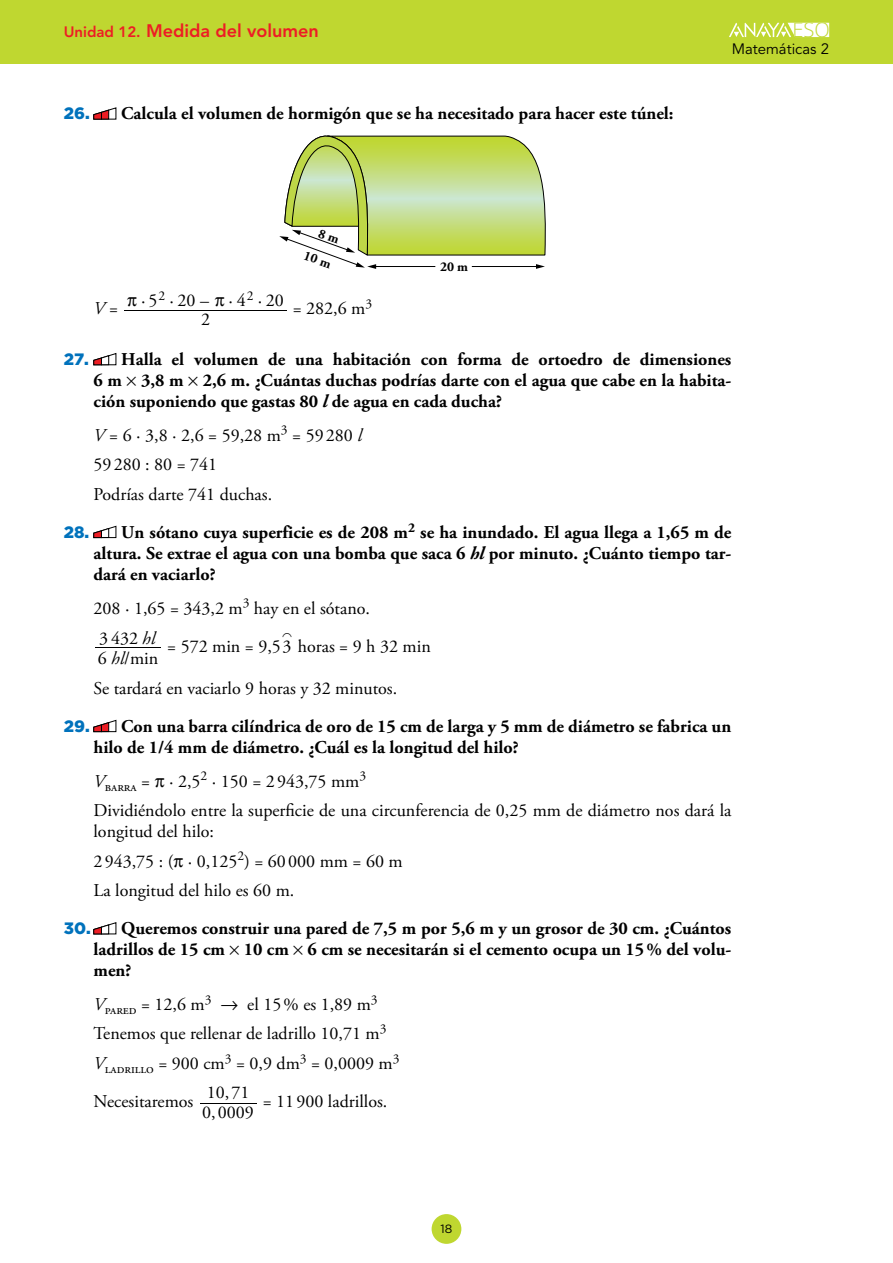
<style>
.page{position:relative;width:893px;height:1263px;background:#fff}
.page>*{position:absolute;margin:0;border:0;box-sizing:border-box;transform-origin:0 0}
.t1{font:300 20.25px "Open Sans";color:#bfd730}
.t2{font:700 18px/21px "Adobe Garamond Pro";color:#000;text-align:justify}
.Soluciones_sangrado{font:18px/19.2px "Adobe Garamond Pro";color:#000}
.t3{font:800 18px "Avenir LT Std";color:#ed1d24}
.Soluciones_sangrado-2{font:italic 18px "Adobe Garamond Pro";color:#000}
.t4{font:18px "M Ma Variable B";color:#000;scale:.9 1}
.t5{font:15px "Avenir LT Std";color:#000}
.t6{font:700 13.5px/26px "Adobe Garamond Pro";color:#000;text-align:center}
.t7{font:13.5px "Adobe Garamond Pro";color:#000}
.t8{font:12px "Gotham";color:#000}
.s1{font-size:15px}
.s2{font-family:"Gotham";font-weight:900;font-size:16.5px;color:#0072bc}
.s3{font-family:"Anaya Math 1"}
.s4{font-style:italic}
.s5{font-style:normal}
</style>
<div class="page">
<div style="left:0;top:0;width:893px;height:64px;background:#bfd730"></div>
<svg style="left:729px;top:22px;width:100px;height:15px"></svg>
<div style="left:432px;top:1214px;width:29px;height:30px;background:#bfd730;border-radius:50%"></div>
<svg style="left:93px;top:107px;width:23px;height:13px"></svg>
<svg style="left:279px;top:136px;width:267px;height:133px"></svg>
<hr style="left:124px;top:310px;width:163px;height:1px;background:#000">
<svg style="left:93px;top:353px;width:23px;height:12px"></svg>
<svg style="left:93px;top:526px;width:23px;height:12px"></svg>
<hr style="left:95px;top:647px;width:66px;height:1px;background:#000">
<svg style="left:93px;top:720px;width:23px;height:12px"></svg>
<svg style="left:93px;top:922px;width:23px;height:12px"></svg>
<hr style="left:200px;top:1103px;width:57px;height:1px;background:#000">
<p class="t3" style="left:64px;top:20px;width:256px"><span class="s1">Unidad 12.</span> Medida del volumen</p>
<p class="t1" style="left:792px;top:16px;width:39px">ESO</p>
<p class="t5" style="left:732px;top:40px;width:99px">Matemáticas 2</p>
<p class="t2" style="left:64px;top:103px;width:611px"><span class="s2">26.</span> Calcula el volumen de hormigón que se ha necesitado para hacer este túnel:</p>
<p class="t6" style="left:317px;top:218px;width:30px;rotate:19deg">8 m<br>10 m</p>
<p class="t6" style="left:440px;top:254px;width:30px">20 m</p>
<p class="t7" style="left:159px;top:288px;width:8px">2</p>
<p class="t7" style="left:247px;top:288px;width:8px">2</p>
<p class="Soluciones_sangrado" style="left:237px;top:292px;width:10px">4</p>
<p class="Soluciones_sangrado" style="left:201px;top:292px;width:84px;text-indent:-52px">5 20–<span class="s3">π</span>· ·20<br>2</p>
<p class="Soluciones_sangrado" style="left:127px;top:292px;width:48px"><span class="s3">π</span>· ·</p>
<p class="Soluciones_sangrado" style="left:293px;top:300px;width:81px">= 282,6 m<sup>3</sup></p>
<p class="t2" style="left:94px;top:349px;width:639px;text-indent:-30px"><span class="s2">27.</span> Halla el volumen de una habitación con forma de ortoedro de dimensiones 6 m 3,8 m 2,6 m. ¿Cuántas duchas podrías darte con el agua que cabe en la habita&shy;ción suponiendo que gastas 80 <span class="s4">l</span> de agua en cada ducha?</p>
<p class="Soluciones_sangrado" style="left:94px;top:426px;width:270px"><span class="s4">V</span> = 6 · 3,8 · 2,6 = 59,28 m<sup>3</sup> = 59 280 <span class="s4">l</span></p>
<p class="Soluciones_sangrado" style="left:94px;top:456px;width:125px">59280 : 80 = 741</p>
<p class="Soluciones_sangrado" style="left:94px;top:485px;width:180px">Podrías darte 741 duchas.</p>
<p class="t2" style="left:94px;top:522px;width:639px;text-indent:-30px"><span class="s2">28.</span> Un sótano cuya superficie es de 208 m<sup>2</sup> se ha inundado. El agua llega a 1,65 m de altura. Se extrae el agua con una bomba que saca 6 <span class="s4">hl</span> por minuto. ¿Cuánto tiempo tar&shy;dará en vaciarlo?</p>
<p class="Soluciones_sangrado" style="left:94px;top:599px;width:278px">208 · 1,65 = 343,2 m<sup>3</sup> hay en el sótano.</p>
<p class="Soluciones_sangrado" style="left:98px;top:649px;width:62px">6 <span class="s4">hl</span>/min</p>
<p class="Soluciones_sangrado-2" style="left:94px;top:298px;width:26px">V <span class="s5">=</span></p>
<p class="Soluciones_sangrado" style="left:99px;top:629px;width:57px">3 432 <span class="s4">hl</span></p>
<p class="t4" style="left:282px;top:620px;width:12px">!</p>
<p class="Soluciones_sangrado" style="left:167px;top:637px;width:265px">= 572 min = 9,53 horas = 9 h 32 min</p>
<p class="Soluciones_sangrado" style="left:94px;top:679px;width:305px">Se tardará en vaciarlo 9 horas y 32 minutos.</p>
<p class="t2" style="left:94px;top:716px;width:639px;text-indent:-30px"><span class="s2">29.</span> Con una barra cilíndrica de oro de 15 cm de larga y 5 mm de diámetro se fabrica un hilo de 1/4 mm de diámetro. ¿Cuál es la longitud del hilo?</p>
<p class="Soluciones_sangrado" style="left:94px;top:772px;width:274px"><span class="s4">V</span><sub>barra</sub> = · 2,5<sup>2</sup> · 150 = 2 943,75 mm<sup>3</sup></p>
<p class="Soluciones_sangrado" style="left:94px;top:800px;width:639px;line-height:21px">Dividiéndolo entre la superficie de una circunferencia de 0,25 mm de diámetro nos dará la longitud del hilo:</p>
<p class="Soluciones_sangrado" style="left:94px;top:852px;width:311px">2943,75 : ( · 0,125<sup>2</sup>) = 60 000 mm = 60 m</p>
<p class="Soluciones_sangrado" style="left:94px;top:881px;width:202px">La longitud del hilo es 60 m.</p>
<p class="t2" style="left:94px;top:918px;width:639px;text-indent:-30px"><span class="s2">30.</span> Queremos construir una pared de 7,5 m por 5,6 m y un grosor de 30 cm. ¿Cuántos ladrillos de 15 cm 10 cm 6 cm se necesitarán si el cemento ocupa un 15% del volu&shy;men?</p>
<p class="Soluciones_sangrado" style="left:94px;top:995px;width:286px"><span class="s4">V</span><sub>pared</sub> = 12,6 m<sup>3</sup> → el 15% es 1,89 m<sup>3</sup></p>
<p class="Soluciones_sangrado" style="left:94px;top:1025px;width:294px">Tenemos que rellenar de ladrillo 10,71 m<sup>3</sup></p>
<p class="Soluciones_sangrado" style="left:94px;top:1054px;width:307px"><span class="s4">V</span><sub>ladrillo</sub> = 900 cm<sup>3</sup> = 0,9 dm<sup>3</sup> = 0,0009 m<sup>3</sup></p>
<p class="Soluciones_sangrado" style="left:94px;top:1092px;width:101px">Necesitaremos</p>
<p class="Soluciones_sangrado" style="left:211px;top:1103px;width:6px">,</p>
<p class="Soluciones_sangrado" style="left:207px;top:1083px;width:44px">10 71</p>
<p class="Soluciones_sangrado" style="left:263px;top:1092px;width:126px">= 11 900 ladrillos.</p>
<p class="Soluciones_sangrado" style="left:202px;top:1083px;width:53px;line-height:20.2px;text-align:center">,<br>0 0009</p>
<p class="t8" style="left:441px;top:1221px;width:13px">18</p>
</div>
